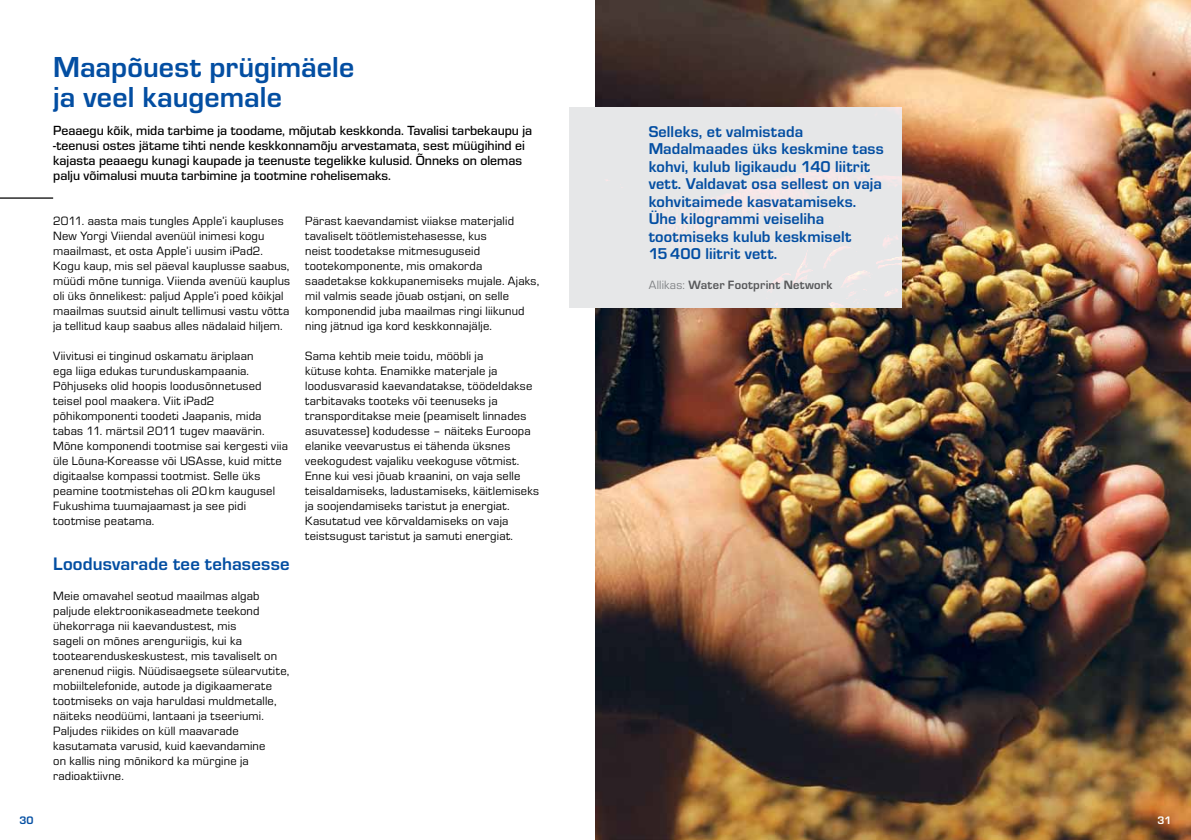
<style>
.page{position:relative;width:1191px;height:840px;background:#fff}
.page>*{position:absolute;margin:0;border:0;box-sizing:border-box;transform-origin:0 0}
.t1{font:700 30px/30px "Eurostile OT";letter-spacing:.005em;color:#034ea2}
.t2{font:700 18.75px "Eurostile OT";letter-spacing:.01em;color:#034ea2}
.t3{font:700 16.25px/17.5px "Eurostile OT";letter-spacing:.005em;color:#034ea2}
.t4{font:500 13.75px/15px "Eurostile OT";color:#000}
.t5{font:12.5px/15px "Eurostile OT";letter-spacing:.015em;color:#000}
.t6{font:700 12.5px "Eurostile OT";letter-spacing:.025em;color:#58595b}
.t7{font:700 11.25px "Eurostile OT";color:#034ea2}
.t8{font:700 11.25px "Eurostile OT";color:#fff}
.s1{font-weight:400;color:#808285}
</style>
<div class="page">
<img style="left:595px;top:0;width:596px;height:840px">
<div style="left:569px;top:107px;width:332px;height:200px;background:#e6e7e8"></div>
<hr style="left:0;top:197px;width:53px;height:2px;background:#000">
<h1 class="t1" style="left:53px;top:52px;width:303px">Maapõuest prügimäele ja veel kaugemale</h1>
<p class="t4" style="left:53px;top:123px;width:480px">Peaaegu kõik, mida tarbime ja toodame, mõjutab keskkonda. Tavalisi tarbekaupu ja -teenusi ostes jätame tihti nende keskkonnamõju arvestamata, sest müügihind ei kajasta peaaegu kunagi kaupade ja teenuste tegelikke kulusid. Õnneks on olemas palju võimalusi muuta tarbimine ja tootmine rohelisemaks.</p>
<p class="t5" style="left:53px;top:214px;width:238px">2011. aasta mais tungles Apple’i kaupluses New Yorgi Viiendal avenüül inimesi kogu maailmast, et osta Apple’i uusim iPad2.<br>Kogu kaup, mis sel päeval kauplusse saabus, müüdi mõne tunniga. Viienda avenüü kauplus oli üks õnnelikest: paljud Apple’i poed kõikjal maailmas suutsid ainult tellimusi vastu võtta ja tellitud kaup saabus alles nädalaid hiljem.</p>
<p class="t5" style="left:53px;top:349px;width:236px">Viivitusi ei tinginud oskamatu äriplaan<br>ega liiga edukas turunduskampaania.<br>Põhjuseks olid hoopis loodusõnnetused teisel pool maakera. Viit iPad2 põhikomponenti toodeti Jaapanis, mida tabas 11. märtsil 2011 tugev maavärin.<br>Mõne komponendi tootmise sai kergesti viia üle Lõuna-Koreasse või USAsse, kuid mitte digitaalse kompassi tootmist. Selle üks peamine tootmistehas oli 20km kaugusel Fukushima tuumajaamast ja see pidi tootmise peatama.</p>
<h2 class="t2" style="left:53px;top:553px;width:238px">Loodusvarade tee tehasesse</h2>
<p class="t5" style="left:53px;top:589px;width:238px">Meie omavahel seotud maailmas algab paljude elektroonikaseadmete teekond ühekorraga nii kaevandustest, mis<br>sageli on mõnes arenguriigis, kui ka tootearenduskeskustest, mis tavaliselt on arenenud riigis. Nüüdisaegsete sülearvutite, mobiiltelefonide, autode ja digikaamerate tootmiseks on vaja haruldasi muldmetalle, näiteks neodüümi, lantaani ja tseeriumi.<br>Paljudes riikides on küll maavarade kasutamata varusid, kuid kaevandamine<br>on kallis ning mõnikord ka mürgine ja radioaktiivne.</p>
<p class="t5" style="left:305px;top:214px;width:235px">Pärast kaevandamist viiakse materjalid tavaliselt töötlemistehasesse, kus<br>neist toodetakse mitmesuguseid tootekomponente, mis omakorda saadetakse kokkupanemiseks mujale. Ajaks, mil valmis seade jõuab ostjani, on selle komponendid juba maailmas ringi liikunud ning jätnud iga kord keskkonnajälje.</p>
<p class="t5" style="left:305px;top:349px;width:235px">Sama kehtib meie toidu, mööbli ja<br>kütuse kohta. Enamikke materjale ja loodusvarasid kaevandatakse, töödeldakse tarbitavaks tooteks või teenuseks ja transporditakse meie (peamiselt linnades asuvatesse) kodudesse – näiteks Euroopa elanike veevarustus ei tähenda üksnes veekogudest vajaliku veekoguse võtmist.<br>Enne kui vesi jõuab kraanini, on vaja selle teisaldamiseks, ladustamiseks, käitlemiseks ja soojendamiseks taristut ja energiat.<br>Kasutatud vee kõrvaldamiseks on vaja teistsugust taristut ja samuti energiat.</p>
<h3 class="t3" style="left:648px;top:123px;width:237px">Selleks, et valmistada<br>Madalmaades üks keskmine tass kohvi, kulub ligikaudu 140 liitrit vett. Valdavat osa sellest on vaja kohvitaimede kasvatamiseks.<br>Ühe kilogrammi veiseliha tootmiseks kulub keskmiselt<br>15400 liitrit vett.</h3>
<p class="t6" style="left:648px;top:278px;width:185px"><span class="s1">Allikas:</span> Water Footprint Network</p>
<p class="t7" style="left:19px;top:814px;width:16px">30</p>
<p class="t8" style="left:1157px;top:814px;width:16px">31</p>
</div>
